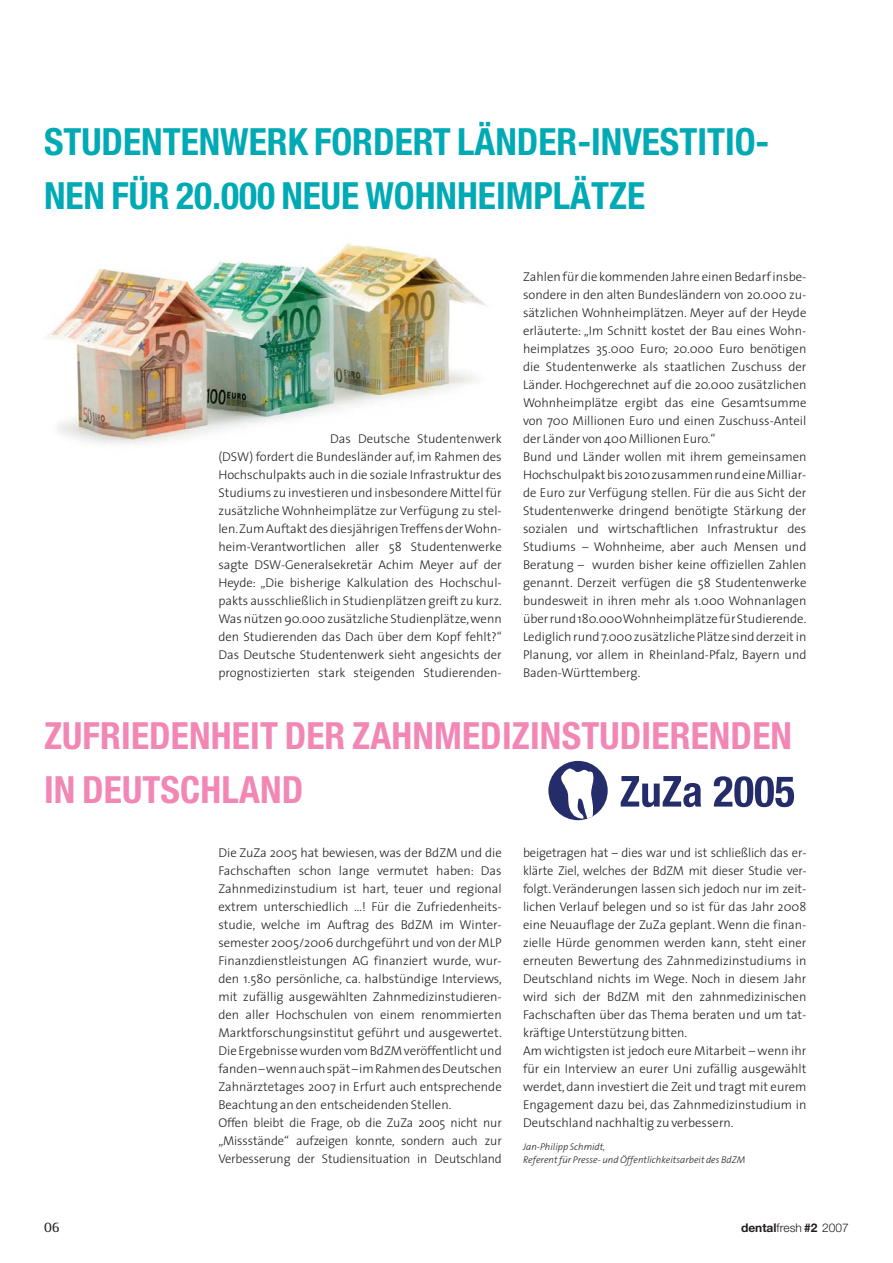
<style>
.page{position:relative;width:893px;height:1263px;background:#fff}
.page>*{position:absolute;margin:0;border:0;box-sizing:border-box;transform-origin:0 0}
.t1{font:700 condensed 37.5px/54px "Helvetica Neue";color:#00aab5}
.t2{font:700 condensed 37.5px/54px "Helvetica Neue";letter-spacing:.005em;color:#f287b6}
.t3{font:15px "Rotis Serif";color:#231f20}
.t4{font:300 12.75px/18px "The Sans";color:#231f20}
.t5{font:300 12px "Helvetica Neue";color:#231f20}
.t6{font:italic 300 9.75px/12.8px "The Sans";color:#231f20}
.s1{font-weight:700}
</style>
<div class="page">
<img style="left:44px;top:242px;width:442px;height:202px">
<svg style="left:621px;top:776px;width:80px;height:31px"></svg>
<svg style="left:714px;top:776px;width:80px;height:31px"></svg>
<div style="left:548px;top:761px;width:60px;height:59px;background:#242d6a;border-radius:50%"></div>
<img style="left:559px;top:761px;width:36px;height:59px">
<h1 class="t1" style="left:44px;top:118px;width:727px">STUDENTENWERK FORDERT LÄNDER-INVESTITIO-<br>NEN FÜR 20.000 NEUE WOHNHEIMPLÄTZE</h1>
<p class="t4" style="left:218px;top:431px;width:285px;text-align:justify;text-indent:112px">Das Deutsche Studentenwerk (DSW) fordert die Bundesländer auf, im Rahmen des Hochschulpakts auch in die soziale Infrastruktur des Studiums zu investieren und insbesondere Mittel für zusätzliche Wohnheimplätze zur Verfügung zu stel&shy;len.Zum Auftakt des diesjährigen Treffens der Wohn&shy;heim-Verantwortlichen aller 58 Studentenwerke sagte DSW-Generalsekretär Achim Meyer auf der Heyde: „Die bisherige Kalkulation des Hochschul&shy;pakts ausschließlich in Studienplätzen greift zu kurz.<br>Was nützen 90.000 zusätzliche Studienplätze,wenn den Studierenden das Dach über dem Kopf fehlt?“ Das Deutsche Studentenwerk sieht angesichts der prognostizierten stark steigenden Studierenden-</p>
<p class="t4" style="left:523px;top:269px;width:285px">Zahlen für die kommenden Jahre einen Bedarf insbe&shy;sondere in den alten Bundesländern von 20.000 zu&shy;sätzlichen Wohnheimplätzen. Meyer auf der Heyde erläuterte: „Im Schnitt kostet der Bau eines Wohn&shy;heimplatzes 35.000 Euro; 20.000 Euro benötigen die Studentenwerke als staatlichen Zuschuss der Länder. Hochgerechnet auf die 20.000 zusätzlichen Wohnheimplätze ergibt das eine Gesamtsumme von 700 Millionen Euro und einen Zuschuss-Anteil der Länder von 400 Millionen Euro.“<br>Bund und Länder wollen mit ihrem gemeinsamen Hochschulpakt bis 2010 zusammen rund eine Milliar&shy;de Euro zur Verfügung stellen. Für die aus Sicht der Studentenwerke dringend benötigte Stärkung der sozialen und wirtschaftlichen Infrastruktur des Studiums – Wohnheime, aber auch Mensen und Beratung – wurden bisher keine offiziellen Zahlen genannt. Derzeit verfügen die 58 Studentenwerke bundesweit in ihren mehr als 1.000 Wohnanlagen über rund 180.000 Wohnheimplätze für Studierende.<br>Lediglich rund 7.000 zusätzliche Plätze sind derzeit in Planung, vor allem in Rheinland-Pfalz, Bayern und Baden-Württemberg.</p>
<h1 class="t2" style="left:44px;top:712px;width:750px">ZUFRIEDENHEIT DER ZAHNMEDIZINSTUDIERENDEN<br>IN DEUTSCHLAND</h1>
<p class="t4" style="left:218px;top:845px;width:285px">Die ZuZa 2005 hat bewiesen, was der BdZM und die Fachschaften schon lange vermutet haben: Das Zahnmedizinstudium ist hart, teuer und regional extrem unterschiedlich …! Für die Zufriedenheits&shy;studie, welche im Auftrag des BdZM im Winter&shy;semester 2005/2006 durchgeführt und von der MLP Finanzdienstleistungen AG finanziert wurde, wur&shy;den 1.580 persönliche, ca. halbstündige Interviews, mit zufällig ausgewählten Zahnmedizinstudieren&shy;den aller Hochschulen von einem renommierten Marktforschungsinstitut geführt und ausgewertet.<br>Die Ergebnisse wurden vom BdZM veröffentlicht und fanden – wenn auch spät– im Rahmen des Deutschen Zahnärztetages 2007 in Erfurt auch entsprechende Beachtung an den entscheidenden Stellen.<br>Offen bleibt die Frage, ob die ZuZa 2005 nicht nur „Missstände“ aufzeigen konnte, sondern auch zur Verbesserung der Studiensituation in Deutschland</p>
<p class="t4" style="left:523px;top:845px;width:285px">beigetragen hat – dies war und ist schließlich das er&shy;klärte Ziel, welches der BdZM mit dieser Studie ver&shy;folgt. Veränderungen lassen sich jedoch nur im zeit&shy;lichen Verlauf belegen und so ist für das Jahr 2008 eine Neuauflage der ZuZa geplant. Wenn die finan&shy;zielle Hürde genommen werden kann, steht einer erneuten Bewertung des Zahnmedizinstudiums in Deutschland nichts im Wege. Noch in diesem Jahr wird sich der BdZM mit den zahnmedizinischen Fachschaften über das Thema beraten und um tat&shy;kräftige Unterstützung bitten.<br>Am wichtigsten ist jedoch eure Mitarbeit – wenn ihr für ein Interview an eurer Uni zufällig ausgewählt werdet, dann investiert die Zeit und tragt mit eurem Engagement dazu bei, das Zahnmedizinstudium in Deutschland nachhaltig zu verbessern.</p>
<p class="t6" style="left:523px;top:1142px;width:224px">Jan-Philipp Schmidt,<br>Referent für Presse- und Öffentlichkeitsarbeit des BdZM</p>
<p class="t3" style="left:44px;top:1222px;width:17px">06</p>
<p class="t5" style="left:741px;top:1224px;width:109px"><span class="s1">dental</span>fresh <span class="s1">#2</span> 2007</p>
</div>
